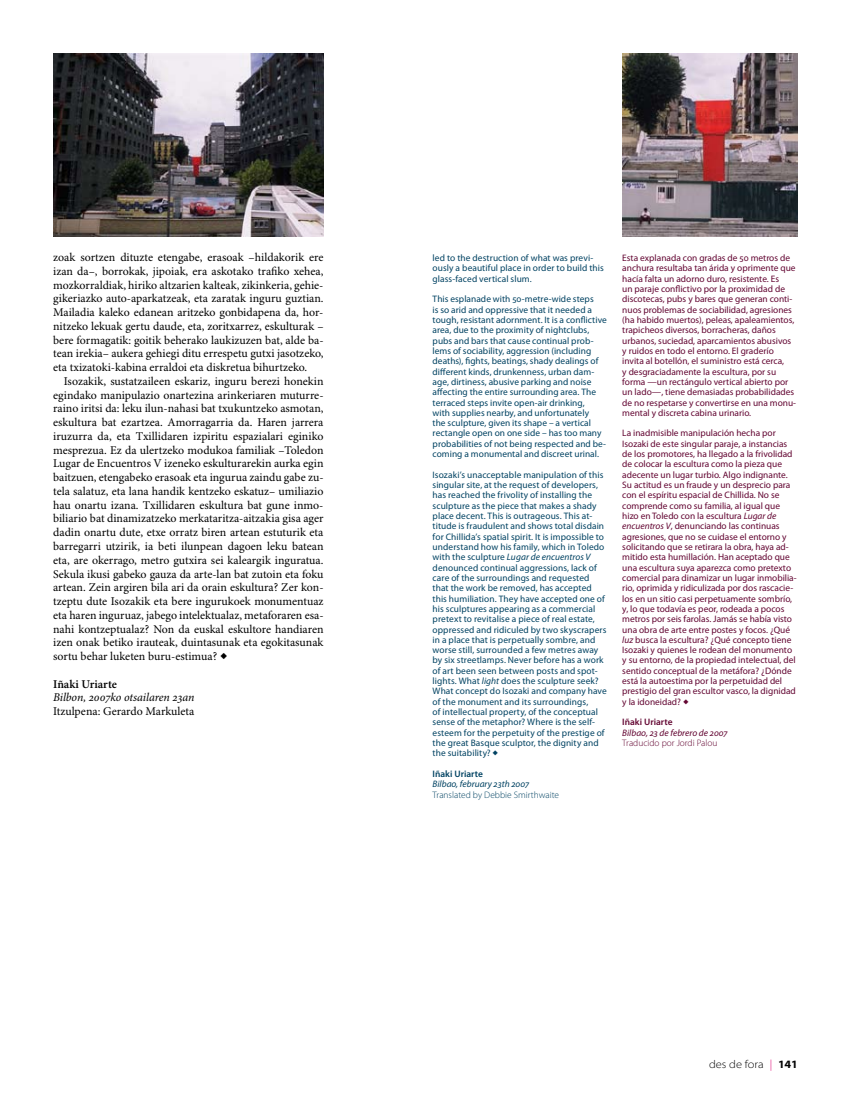
<style>
.page{position:relative;width:851px;height:1099px;background:#fff}
.page>*{position:absolute;margin:0;border:0;box-sizing:border-box;transform-origin:0 0}
.t1{font:11.88px "Minion Pro";color:#000}
.t2{font:italic 11.88px/13.8px "Minion Pro";letter-spacing:-.005em;color:#000}
.t3{font:300 semi-expanded 11.25px "Myriad Pro";letter-spacing:.005em;color:#000}
.t4{font:9.38px/10.2px "Myriad Pro";letter-spacing:.01em;color:#004262}
.t5{font:9.38px/10.2px "Myriad Pro";color:#630632}
.t6{font:300 9.38px/10.2px "Myriad Pro";color:#004262}
.t7{font:italic 9.38px/10.2px "Myriad Pro";color:#630632}
.s1{font-weight:600;font-style:normal}
.s2{font-style:normal}
.s3{font-style:italic}
.s4{font-weight:600}
.s5{font-weight:400;font-style:italic}
.s6{font-weight:300;font-style:normal}
.s7{color:#e00074}
.s8{font-weight:700}
</style>
<div class="page">
<img style="left:53px;top:53px;width:270px;height:184px">
<img style="left:622px;top:53px;width:175px;height:184px">
<p class="t1" style="left:53px;top:250px;width:272px">zoak sortzen dituzte etengabe, erasoak –hildakorik ere</p>
<p class="t1" style="left:53px;top:264px;width:272px">izan da–, borrokak, jipoiak, era askotako trafiko xehea,</p>
<p class="t1" style="left:53px;top:278px;width:272px">mozkorraldiak, hiriko altzarien kalteak, zikinkeria, gehie-</p>
<p class="t1" style="left:53px;top:291px;width:272px">gikeriazko auto-aparkatzeak, eta zaratak inguru guztian.</p>
<p class="t1" style="left:53px;top:305px;width:272px">Mailadia kaleko edanean aritzeko gonbidapena da, hor-</p>
<p class="t1" style="left:53px;top:319px;width:272px">nitzeko lekuak gertu daude, eta, zoritxarrez, eskulturak –</p>
<p class="t1" style="left:53px;top:333px;width:272px">bere formagatik: goitik beherako laukizuzen bat, alde ba-</p>
<p class="t1" style="left:53px;top:346px;width:272px">tean irekia– aukera gehiegi ditu errespetu gutxi jasotzeko,</p>
<p class="t1" style="left:53px;top:360px;width:255px">eta txizatoki-kabina erraldoi eta diskretua bihurtzeko.</p>
<p class="t1" style="left:64px;top:374px;width:261px">Isozakik, sustatzaileen eskariz, inguru berezi honekin</p>
<p class="t1" style="left:53px;top:388px;width:272px">egindako manipulazio onartezina arinkeriaren muturre-</p>
<p class="t1" style="left:53px;top:401px;width:272px">raino iritsi da: leku ilun-nahasi bat txukuntzeko asmotan,</p>
<p class="t1" style="left:53px;top:415px;width:272px">eskultura bat ezartzea. Amorragarria da. Haren jarrera</p>
<p class="t1" style="left:53px;top:429px;width:272px">iruzurra da, eta Txillidaren izpiritu espazialari eginiko</p>
<p class="t1" style="left:53px;top:443px;width:272px">mesprezua. Ez da ulertzeko modukoa familiak –Toledon</p>
<p class="t1" style="left:53px;top:456px;width:272px">Lugar de Encuentros V izeneko eskulturarekin aurka egin</p>
<p class="t1" style="left:53px;top:470px;width:272px">baitzuen, etengabeko erasoak eta ingurua zaindu gabe zu-</p>
<p class="t1" style="left:53px;top:484px;width:272px">tela salatuz, eta lana handik kentzeko eskatuz– umiliazio</p>
<p class="t1" style="left:53px;top:498px;width:272px">hau onartu izana. Txillidaren eskultura bat gune inmo-</p>
<p class="t1" style="left:53px;top:511px;width:272px">biliario bat dinamizatzeko merkataritza-aitzakia gisa ager</p>
<p class="t1" style="left:53px;top:525px;width:272px">dadin onartu dute, etxe orratz biren artean estuturik eta</p>
<p class="t1" style="left:53px;top:539px;width:272px">barregarri utzirik, ia beti ilunpean dagoen leku batean</p>
<p class="t1" style="left:53px;top:553px;width:272px">eta, are okerrago, metro gutxira sei kaleargik inguratua.</p>
<p class="t1" style="left:53px;top:566px;width:272px">Sekula ikusi gabeko gauza da arte-lan bat zutoin eta foku</p>
<p class="t1" style="left:53px;top:580px;width:272px">artean. Zein argiren bila ari da orain eskultura? Zer kon-</p>
<p class="t1" style="left:53px;top:594px;width:272px">tzeptu dute Isozakik eta bere ingurukoek monumentuaz</p>
<p class="t1" style="left:53px;top:608px;width:272px">eta haren inguruaz, jabego intelektualaz, metaforaren esa-</p>
<p class="t1" style="left:53px;top:621px;width:272px">nahi kontzeptualaz? Non da euskal eskultore handiaren</p>
<p class="t1" style="left:53px;top:635px;width:272px">izen onak betiko irauteak, duintasunak eta egokitasunak</p>
<p class="t1" style="left:53px;top:649px;width:176px">sortu behar luketen buru-estimua? ▲</p>
<p class="t2" style="left:53px;top:677px;width:143px"><span class="s1">Iñaki Uriarte<br></span>Bilbon, 2007ko otsailaren 23an<br><span class="s2">Itzulpena: Gerardo Markuleta</span></p>
<p class="t4" style="left:432px;top:253px;width:173px">led to the destruction of what was previ&shy;ously a beautiful place in order to build this glass-faced vertical slum.</p>
<p class="t4" style="left:432px;top:294px;width:176px">This esplanade with 50-metre-wide steps<br>is so arid and oppressive that it needed a tough, resistant adornment. It is a conflictive area, due to the proximity of nightclubs, pubs and bars that cause continual prob&shy;lems of sociability, aggression (including deaths), fights, beatings, shady dealings of different kinds, drunkenness, urban dam&shy;age, dirtiness, abusive parking and noise affecting the entire surrounding area. The terraced steps invite open-air drinking,<br>with supplies nearby, and unfortunately<br>the sculpture, given its shape – a vertical rectangle open on one side – has too many probabilities of not being respected and be&shy;coming a monumental and discreet urinal.</p>
<p class="t4" style="left:432px;top:469px;width:176px">Isozaki’s unacceptable manipulation of this singular site, at the request of developers, has reached the frivolity of installing the sculpture as the piece that makes a shady place decent. This is outrageous. This at&shy;titude is fraudulent and shows total disdain for Chillida’s spatial spirit. It is impossible to understand how his family, which in Toledo with the sculpture <span class="s3">Lugar de encuentros V </span>denounced continual aggressions, lack of care of the surroundings and requested that the work be removed, has accepted this humiliation. They have accepted one of his sculptures appearing as a commercial pretext to revitalise a piece of real estate, oppressed and ridiculed by two skyscrapers in a place that is perpetually sombre, and worse still, surrounded a few metres away by six streetlamps. Never before has a work of art been seen between posts and spot&shy;lights. What <span class="s3">light</span> does the sculpture seek?<br>What concept do Isozaki and company have of the monument and its surroundings,<br>of intellectual property, of the conceptual sense of the metaphor? Where is the self&shy;esteem for the perpetuity of the prestige of the great Basque sculptor, the dignity and the suitability? ▲</p>
<p class="t6" style="left:432px;top:768px;width:128px"><span class="s4">Iñaki Uriarte<br></span><span class="s5">Bilbao, february 23th 2007<br></span>Translated by Debbie Smirthwaite</p>
<p class="t5" style="left:622px;top:253px;width:175px">Esta explanada con gradas de 50 metros de anchura resultaba tan árida y oprimente que hacía falta un adorno duro, resistente. Es<br>un paraje conflictivo por la proximidad de discotecas, pubs y bares que generan conti&shy;nuos problemas de sociabilidad, agresiones (ha habido muertos), peleas, apaleamientos, trapicheos diversos, borracheras, daños urbanos, suciedad, aparcamientos abusivos y ruidos en todo el entorno. El graderío invita al botellón, el suministro está cerca,<br>y desgraciadamente la escultura, por su forma —un rectángulo vertical abierto por un lado—, tiene demasiadas probabilidades de no respetarse y convertirse en una monu&shy;mental y discreta cabina urinario.</p>
<p class="t5" style="left:622px;top:428px;width:176px">La inadmisible manipulación hecha por Isozaki de este singular paraje, a instancias de los promotores, ha llegado a la frivolidad de colocar la escultura como la pieza que adecente un lugar turbio. Algo indignante.<br>Su actitud es un fraude y un desprecio para con el espíritu espacial de Chillida. No se comprende como su familia, al igual que hizo en Toledo con la escultura <span class="s3">Lugar de encuentros V</span>, denunciando las continuas agresiones, que no se cuidase el entorno y solicitando que se retirara la obra, haya ad&shy;mitido esta humillación. Han aceptado que una escultura suya aparezca como pretexto comercial para dinamizar un lugar inmobilia&shy;rio, oprimida y ridiculizada por dos rascacie&shy;los en un sitio casi perpetuamente sombrío, y, lo que todavía es peor, rodeada a pocos metros por seis farolas. Jamás se había visto una obra de arte entre postes y focos. ¿Qué <span class="s3">luz</span> busca la escultura? ¿Qué concepto tiene Isozaki y quienes le rodean del monumento y su entorno, de la propiedad intelectual, del sentido conceptual de la metáfora? ¿Dónde está la autoestima por la perpetuidad del prestigio del gran escultor vasco, la dignidad y la idoneidad? ▲</p>
<p class="t7" style="left:622px;top:717px;width:107px"><span class="s1">Iñaki Uriarte<br></span>Bilbao, 23 de febrero de 2007<br><span class="s6">Traducido por Jordi Palou</span></p>
<p class="t3" style="left:709px;top:1057px;width:90px">des de fora <span class="s7">|</span> <span class="s8">141</span></p>
</div>
